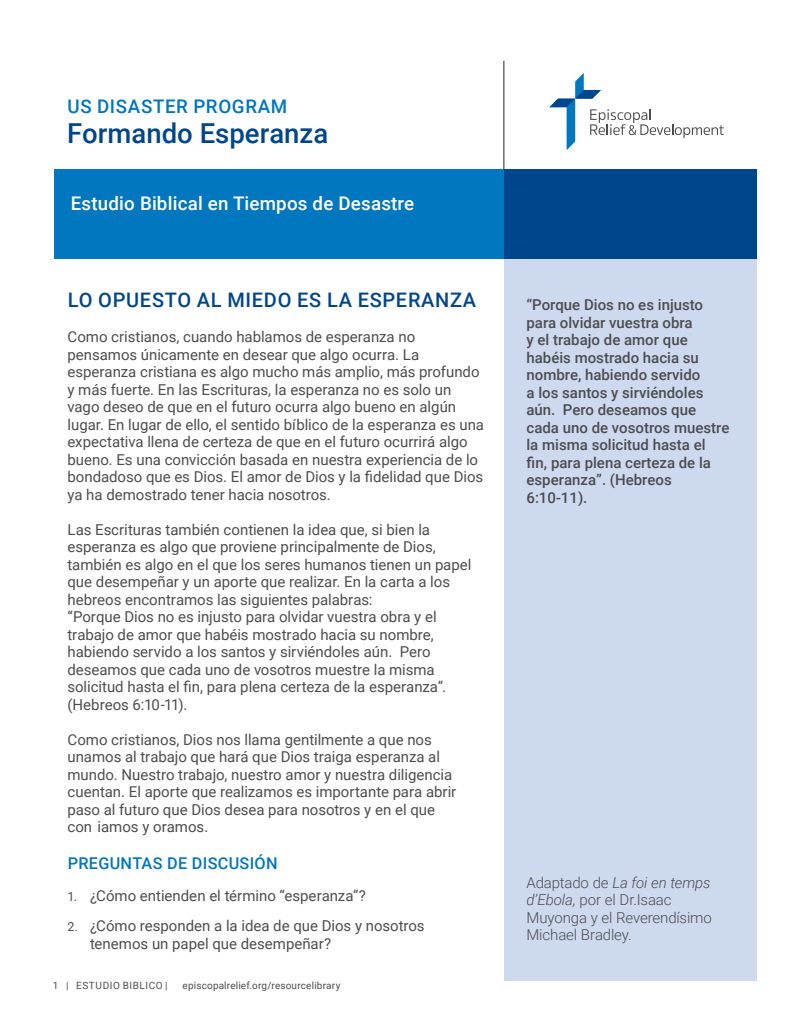
<style>
.page{position:relative;width:810px;height:1035px;background:#fff}
.page>*{position:absolute;margin:0;border:0;box-sizing:border-box;transform-origin:0 0}
.t1{font:500 27.5px "Roboto";color:#00468c}
.t2{font:500 20px "Roboto";letter-spacing:.035em;color:#00468c}
.t3{font:500 18.75px "Roboto";letter-spacing:.01em;color:#fff}
.t4{font:500 18.75px "Roboto";letter-spacing:.035em;color:#0077be}
.t5{font:500 16.25px "Roboto";letter-spacing:.02em;color:#0077be}
.t6{font:15px/17.5px "Roboto";color:#4d4d4f}
.t7{font:500 15px/17.5px "Roboto";color:#4d4d4f}
.t8{font:300 15px/17.5px "Roboto";letter-spacing:-.01em;color:#4d4d4f}
.t9{font:10px "Roboto";letter-spacing:.02em;color:#4d4d4f}
.t10{font:10px "Roboto";letter-spacing:.055em;color:#4d4d4f}
.s1{font-size:12.5px}
.s2{font-style:italic}
</style>
<div class="page">
<div style="left:504px;top:259px;width:253px;height:722px;background:#cdd9ef"></div>
<hr style="left:503px;top:61px;width:1px;height:116px;background:#4d4d4f">
<div style="left:54px;top:169px;width:450px;height:90px;background:#0077be"></div>
<div style="left:504px;top:169px;width:253px;height:90px;background:#00468c"></div>
<svg style="left:549px;top:73px;width:175px;height:77px"></svg>
<p class="t4" style="left:68px;top:93px;width:221px">US DISASTER PROGRAM</p>
<p class="t1" style="left:67px;top:113px;width:263px">Formando Esperanza</p>
<p class="t3" style="left:71px;top:190px;width:345px">Estudio Biblical en Tiempos de Desastre</p>
<p class="t2" style="left:68px;top:286px;width:410px">LO OPUESTO AL MIEDO ES LA ESPERANZA</p>
<p class="t6" style="left:67px;top:328px;width:418px">Como cristianos, cuando hablamos de esperanza no pensamos únicamente en desear que algo ocurra. La esperanza cristiana es algo mucho más amplio, más profundo y más fuerte. En las Escrituras, la esperanza no es solo un vago deseo de que en el futuro ocurra algo bueno en algún lugar. En lugar de ello, el sentido bíblico de la esperanza es una expectativa llena de certeza de que en el futuro ocurrirá algo bueno. Es una convicción basada en nuestra experiencia de lo bondadoso que es Dios. El amor de Dios y la fidelidad que Dios ya ha demostrado tener hacia nosotros.</p>
<p class="t6" style="left:67px;top:520px;width:406px">Las Escrituras también contienen la idea que, si bien la esperanza es algo que proviene principalmente de Dios, también es algo en el que los seres humanos tienen un papel que desempeñar y un aporte que realizar. En la carta a los hebreos encontramos las siguientes palabras:<br>“Porque Dios no es injusto para olvidar vuestra obra y el trabajo de amor que habéis mostrado hacia su nombre, habiendo servido a los santos y sirviéndoles aún. Pero deseamos que cada uno de vosotros muestre la misma solicitud hasta el fin, para plena certeza de la esperanza”. (Hebreos 6:10-11).</p>
<p class="t6" style="left:67px;top:730px;width:390px">Como cristianos, Dios nos llama gentilmente a que nos unamos al trabajo que hará que Dios traiga esperanza al mundo. Nuestro trabajo, nuestro amor y nuestra diligencia cuentan. El aporte que realizamos es importante para abrir paso al futuro que Dios desea para nosotros y en el que con iamos y oramos.</p>
<p class="t5" style="left:68px;top:851px;width:211px">PREGUNTAS DE DISCUSIÓN</p>
<p class="t6" style="left:68px;top:886px;width:300px"><span class="s1">1.</span> ¿Cómo entienden el término “esperanza”?</p>
<p class="t6" style="left:90px;top:916px;width:336px;text-indent:-22px"><span class="s1">2.</span> ¿Cómo responden a la idea de que Dios y nosotros tenemos un papel que desempeñar?</p>
<p class="t10" style="left:53px;top:978px;width:116px">1 | ESTUDIO BIBLICO |</p>
<p class="t9" style="left:183px;top:978px;width:159px">episcopalrelief.org/resourcelibrary</p>
<p class="t7" style="left:527px;top:296px;width:204px">“Porque Dios no es injusto para olvidar vuestra obra<br>y el trabajo de amor que habéis mostrado hacia su nombre, habiendo servido<br>a los santos y sirviéndoles aún. Pero deseamos que cada uno de vosotros muestre la misma solicitud hasta el fin, para plena certeza de la esperanza”. (Hebreos<br>6:10-11).</p>
<p class="t8" style="left:527px;top:873px;width:187px">Adaptado de <span class="s2">La foi en temps d’Ebola,</span> por el Dr.Isaac<br>Muyonga y el Reverendísimo<br>Michael Bradley.</p>
</div>
